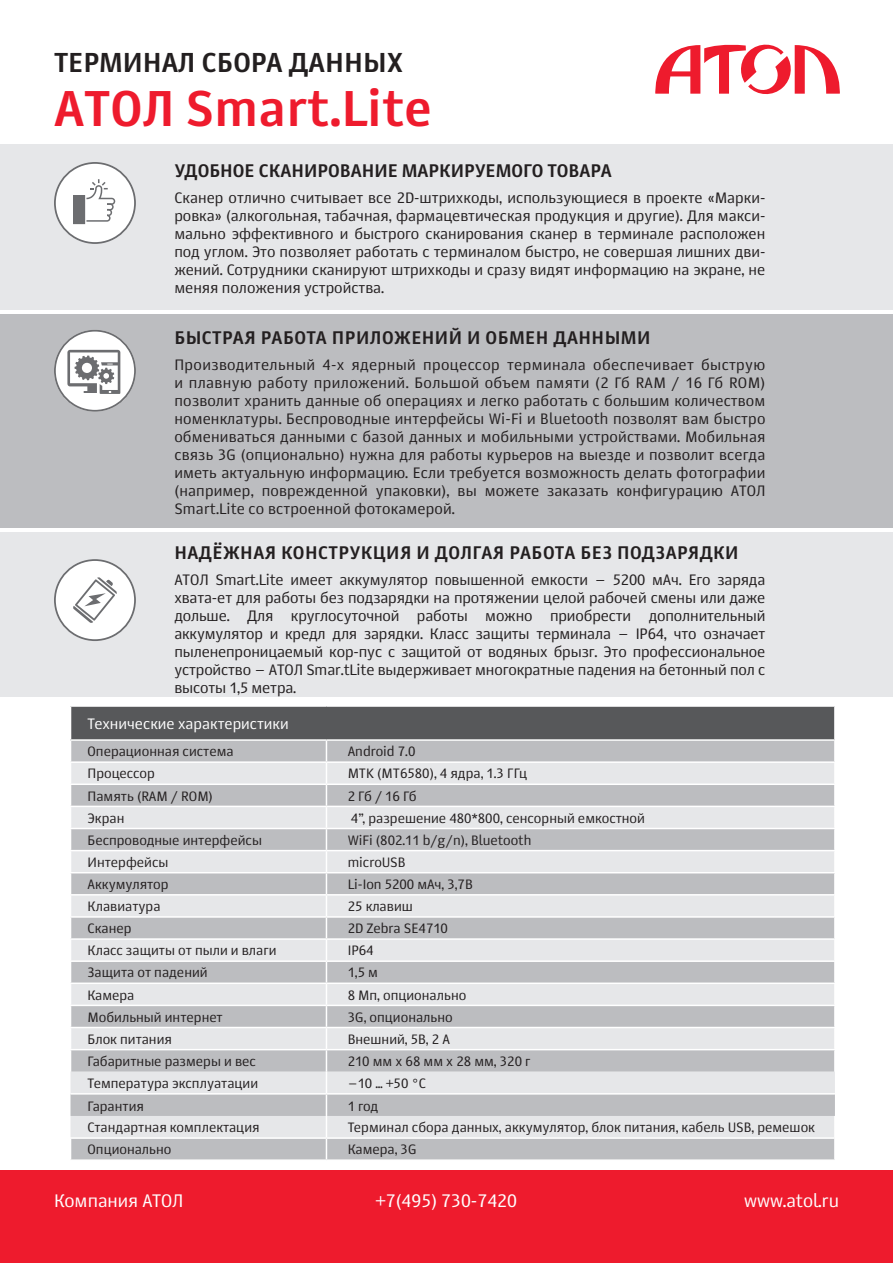
<style>
.page{position:relative;width:893px;height:1263px;background:#fff}
.page>*{position:absolute;margin:0;border:0;box-sizing:border-box;transform-origin:0 0}
.t1{font:700 49.5px "Story";color:#ee1b2d}
.t2{font:700 27px "Story";color:#231f20}
.t3{font:700 18px "Story";letter-spacing:.025em;color:#231f20}
.t4{font:18px "Story";color:#fff}
.t5{font:700 18px "Story";color:#231f20}
.t6{font:15px/18px "Story";color:#231f20;text-align:justify}
.t7{font:15px "Story";color:#fff}
.t8{font:13.5px "Story";color:#231f20}
</style>
<div class="page">
<div style="left:0;top:315px;width:893px;height:213px;background:#bcbdc0"></div>
<div style="left:0;top:144px;width:893px;height:166px;background:#e6e7e9"></div>
<svg style="left:655px;top:44px;width:185px;height:51px"></svg>
<svg style="left:54px;top:330px;width:82px;height:82px;background:#efefef"></svg>
<div style="left:54px;top:330px;width:82px;height:82px;border:2px solid #6c6d70;border-radius:50%"></div>
<svg style="left:67px;top:350px;width:53px;height:44px;background:#bababc"></svg>
<div style="left:54px;top:162px;width:82px;height:82px;background:#fff;border-radius:50%"></div>
<div style="left:54px;top:162px;width:82px;height:82px;border:2px solid #6c6d70;border-radius:50%"></div>
<svg style="left:73px;top:179px;width:42px;height:45px"></svg>
<div style="left:0;top:532px;width:893px;height:164px;background:#e6e7e9"></div>
<div style="left:54px;top:559px;width:82px;height:82px;background:#fff;border-radius:50%"></div>
<div style="left:54px;top:559px;width:82px;height:82px;border:2px solid #6c6d70;border-radius:50%"></div>
<svg style="left:73px;top:577px;width:44px;height:46px"></svg>
<div style="left:71px;top:706px;width:764px;height:34px;background:#57585a"></div>
<div style="left:71px;top:741px;width:763px;height:418px;background:#bcbdc0"></div>
<svg style="left:71px;top:763px;width:764px;height:374px;background:#d2d3d6"></svg>
<hr style="left:70px;top:705px;width:256px;height:2px;background:#fff">
<hr style="left:326px;top:705px;width:510px;height:2px;background:#fff">
<hr style="left:834px;top:707px;width:2px;height:32px;background:#fff">
<hr style="left:70px;top:739px;width:256px;height:2px;background:#fff">
<hr style="left:326px;top:739px;width:510px;height:2px;background:#fff">
<hr style="left:70px;top:761px;width:256px;height:2px;background:#fff">
<hr style="left:326px;top:761px;width:510px;height:2px;background:#fff">
<hr style="left:834px;top:763px;width:2px;height:20px;background:#fff">
<hr style="left:70px;top:783px;width:256px;height:2px;background:#fff">
<hr style="left:326px;top:783px;width:510px;height:2px;background:#fff">
<hr style="left:834px;top:785px;width:2px;height:21px;background:#fff">
<hr style="left:70px;top:806px;width:256px;height:1px;background:#fff">
<hr style="left:326px;top:806px;width:510px;height:1px;background:#fff">
<hr style="left:834px;top:807px;width:2px;height:21px;background:#fff">
<hr style="left:70px;top:828px;width:256px;height:1px;background:#fff">
<hr style="left:326px;top:828px;width:510px;height:1px;background:#fff">
<hr style="left:834px;top:829px;width:2px;height:21px;background:#fff">
<hr style="left:70px;top:850px;width:256px;height:1px;background:#fff">
<hr style="left:326px;top:850px;width:510px;height:1px;background:#fff">
<hr style="left:834px;top:851px;width:2px;height:21px;background:#fff">
<hr style="left:70px;top:872px;width:256px;height:1px;background:#fff">
<hr style="left:326px;top:872px;width:510px;height:1px;background:#fff">
<hr style="left:834px;top:873px;width:2px;height:21px;background:#fff">
<hr style="left:834px;top:895px;width:2px;height:21px;background:#fff">
<hr style="left:834px;top:918px;width:2px;height:20px;background:#fff">
<hr style="left:834px;top:940px;width:2px;height:20px;background:#fff">
<hr style="left:834px;top:962px;width:2px;height:20px;background:#fff">
<hr style="left:70px;top:894px;width:256px;height:1px;background:#fff">
<hr style="left:326px;top:894px;width:510px;height:1px;background:#fff">
<hr style="left:70px;top:916px;width:256px;height:2px;background:#fff">
<hr style="left:70px;top:938px;width:256px;height:2px;background:#fff">
<hr style="left:326px;top:916px;width:510px;height:2px;background:#fff">
<hr style="left:326px;top:938px;width:510px;height:2px;background:#fff">
<hr style="left:70px;top:960px;width:256px;height:2px;background:#fff">
<hr style="left:326px;top:960px;width:510px;height:2px;background:#fff">
<hr style="left:70px;top:982px;width:256px;height:2px;background:#fff">
<hr style="left:326px;top:982px;width:510px;height:2px;background:#fff">
<hr style="left:834px;top:984px;width:2px;height:21px;background:#fff">
<hr style="left:70px;top:1005px;width:256px;height:1px;background:#fff">
<hr style="left:326px;top:1005px;width:510px;height:1px;background:#fff">
<hr style="left:834px;top:1006px;width:2px;height:21px;background:#fff">
<hr style="left:834px;top:1050px;width:2px;height:22px;background:#fff">
<hr style="left:70px;top:1027px;width:256px;height:1px;background:#fff">
<hr style="left:70px;top:1049px;width:256px;height:1px;background:#fff">
<hr style="left:326px;top:1027px;width:510px;height:1px;background:#fff">
<hr style="left:834px;top:1028px;width:2px;height:21px;background:#fff">
<hr style="left:326px;top:1049px;width:510px;height:1px;background:#fff">
<hr style="left:71px;top:1093px;width:255px;height:1px;background:#fff">
<hr style="left:326px;top:1093px;width:509px;height:1px;background:#fff">
<svg style="left:326px;top:741px;width:1px;height:418px"></svg>
<hr style="left:834px;top:1116px;width:2px;height:21px;background:#fff">
<hr style="left:70px;top:1137px;width:256px;height:2px;background:#fff">
<hr style="left:326px;top:1137px;width:510px;height:2px;background:#fff">
<div style="left:0;top:1170px;width:893px;height:93px;background:#ee1b2d"></div>
<p class="t2" style="left:54px;top:45px;width:351px">ТЕРМИНАЛ СБОРА ДАННЫХ</p>
<p class="t1" style="left:54px;top:76px;width:379px">АТОЛ Smart.Lite</p>
<p class="t5" style="left:174px;top:159px;width:439px">УДОБНОЕ СКАНИРОВАНИЕ МАРКИРУЕМОГО ТОВАРА</p>
<p class="t6" style="left:174px;top:188px;width:593px">Сканер отлично считывает все 2D-штрихкоды, использующиеся в проекте «Марки&shy;ровка» (алкогольная, табачная, фармацевтическая продукция и другие). Для макси&shy;мально эффективного и быстрого сканирования сканер в терминале расположен под углом. Это позволяет работать с терминалом быстро, не совершая лишних дви&shy;жений. Сотрудники сканируют штрихкоды и сразу видят информацию на экране, не меняя положения устройства.</p>
<p class="t3" style="left:174px;top:326px;width:478px">БЫСТРАЯ РАБОТА ПРИЛОЖЕНИЙ И ОБМЕН ДАННЫМИ</p>
<p class="t6" style="left:174px;top:355px;width:593px">Производительный 4-х ядерный процессор терминала обеспечивает быструю и плавную работу приложений. Большой объем памяти (2 Гб RAM / 16 Гб ROM) позволит хранить данные об операциях и легко работать с большим количеством номенклатуры. Беспроводные интерфейсы Wi-Fi и Bluetooth позволят вам быстро обмениваться данными с базой данных и мобильными устройствами. Мобильная связь 3G (опционально) нужна для работы курьеров на выезде и позволит всегда иметь актуальную информацию. Если требуется возможность делать фотографии (например, поврежденной упаковки), вы можете заказать конфигурацию АТОЛ Smart.Lite со встроенной фотокамерой.</p>
<p class="t3" style="left:174px;top:541px;width:566px">НАДЁЖНАЯ КОНСТРУКЦИЯ И ДОЛГАЯ РАБОТА БЕЗ ПОДЗАРЯДКИ</p>
<p class="t6" style="left:174px;top:570px;width:593px">АТОЛ Smart.Lite имеет аккумулятор повышенной емкости – 5200 мАч. Его заряда хвата-ет для работы без подзарядки на протяжении целой рабочей смены или даже дольше. Для круглосуточной работы можно приобрести дополнительный аккумулятор и кредл для зарядки. Класс защиты терминала – IP64, что означает пыленепроницаемый кор-пус с защитой от водяных брызг. Это профессиональное устройство – АТОЛ Smar.tLite выдерживает многократные падения на бетонный пол с высоты 1,5 метра.</p>
<p class="t7" style="left:88px;top:714px;width:203px">Технические характеристики</p>
<p class="t8" style="left:88px;top:743px;width:148px">Операционная система</p>
<p class="t8" style="left:348px;top:743px;width:69px">Android 7.0</p>
<p class="t8" style="left:88px;top:765px;width:69px">Процессор</p>
<p class="t8" style="left:348px;top:765px;width:181px">MTK (MT6580), 4 ядра, 1.3 ГГц</p>
<p class="t8" style="left:88px;top:787px;width:127px">Память (RAM / ROM)</p>
<p class="t8" style="left:348px;top:787px;width:70px">2 Гб / 16 Гб</p>
<p class="t8" style="left:88px;top:809px;width:38px">Экран</p>
<p class="t8" style="left:351px;top:809px;width:296px">4”, разрешение 480*800, сенсорный емкостной</p>
<p class="t8" style="left:88px;top:831px;width:176px">Беспроводные интерфейсы</p>
<p class="t8" style="left:348px;top:831px;width:185px">WiFi (802.11 b/g/n), Bluetooth</p>
<p class="t8" style="left:88px;top:854px;width:82px">Интерфейсы</p>
<p class="t8" style="left:348px;top:854px;width:59px">microUSB</p>
<p class="t8" style="left:88px;top:876px;width:83px">Аккумулятор</p>
<p class="t8" style="left:348px;top:876px;width:127px">Li-Ion 5200 мАч, 3,7В</p>
<p class="t8" style="left:88px;top:898px;width:75px">Клавиатура</p>
<p class="t8" style="left:348px;top:898px;width:67px">25 клавиш</p>
<p class="t8" style="left:88px;top:920px;width:46px">Сканер</p>
<p class="t8" style="left:348px;top:920px;width:102px">2D Zebra SE4710</p>
<p class="t8" style="left:88px;top:942px;width:190px">Класс защиты от пыли и влаги</p>
<p class="t8" style="left:348px;top:942px;width:27px">IP64</p>
<p class="t8" style="left:88px;top:964px;width:122px">Защита от падений</p>
<p class="t8" style="left:348px;top:964px;width:32px">1,5 м</p>
<p class="t8" style="left:88px;top:986px;width:48px">Камера</p>
<p class="t8" style="left:348px;top:986px;width:120px">8 Мп, опционально</p>
<p class="t8" style="left:88px;top:1008px;width:137px">Мобильный интернет</p>
<p class="t8" style="left:348px;top:1008px;width:107px">3G, опционально</p>
<p class="t8" style="left:88px;top:1030px;width:86px">Блок питания</p>
<p class="t8" style="left:348px;top:1030px;width:104px">Внешний, 5В, 2 А</p>
<p class="t8" style="left:88px;top:1053px;width:170px">Габаритные размеры и вес</p>
<p class="t8" style="left:348px;top:1053px;width:184px">210 мм x 68 мм x 28 мм, 320 г</p>
<p class="t8" style="left:88px;top:1074px;width:172px">Температура эксплуатации</p>
<p class="t8" style="left:348px;top:1074px;width:80px">–10 ... +50 °C</p>
<p class="t8" style="left:88px;top:1097px;width:58px">Гарантия</p>
<p class="t8" style="left:348px;top:1097px;width:32px">1 год</p>
<p class="t8" style="left:88px;top:1118px;width:174px">Стандартная комплектация</p>
<p class="t8" style="left:348px;top:1118px;width:469px">Терминал сбора данных, аккумулятор, блок питания, кабель USB, ремешок</p>
<p class="t8" style="left:88px;top:1141px;width:85px">Опционально</p>
<p class="t8" style="left:348px;top:1141px;width:70px">Камера, 3G</p>
<p class="t4" style="left:54px;top:1189px;width:131px">Компания АТОЛ</p>
<p class="t4" style="left:376px;top:1189px;width:143px">+7(495) 730-7420</p>
<p class="t4" style="left:744px;top:1189px;width:96px">www.atol.ru</p>
</div>
